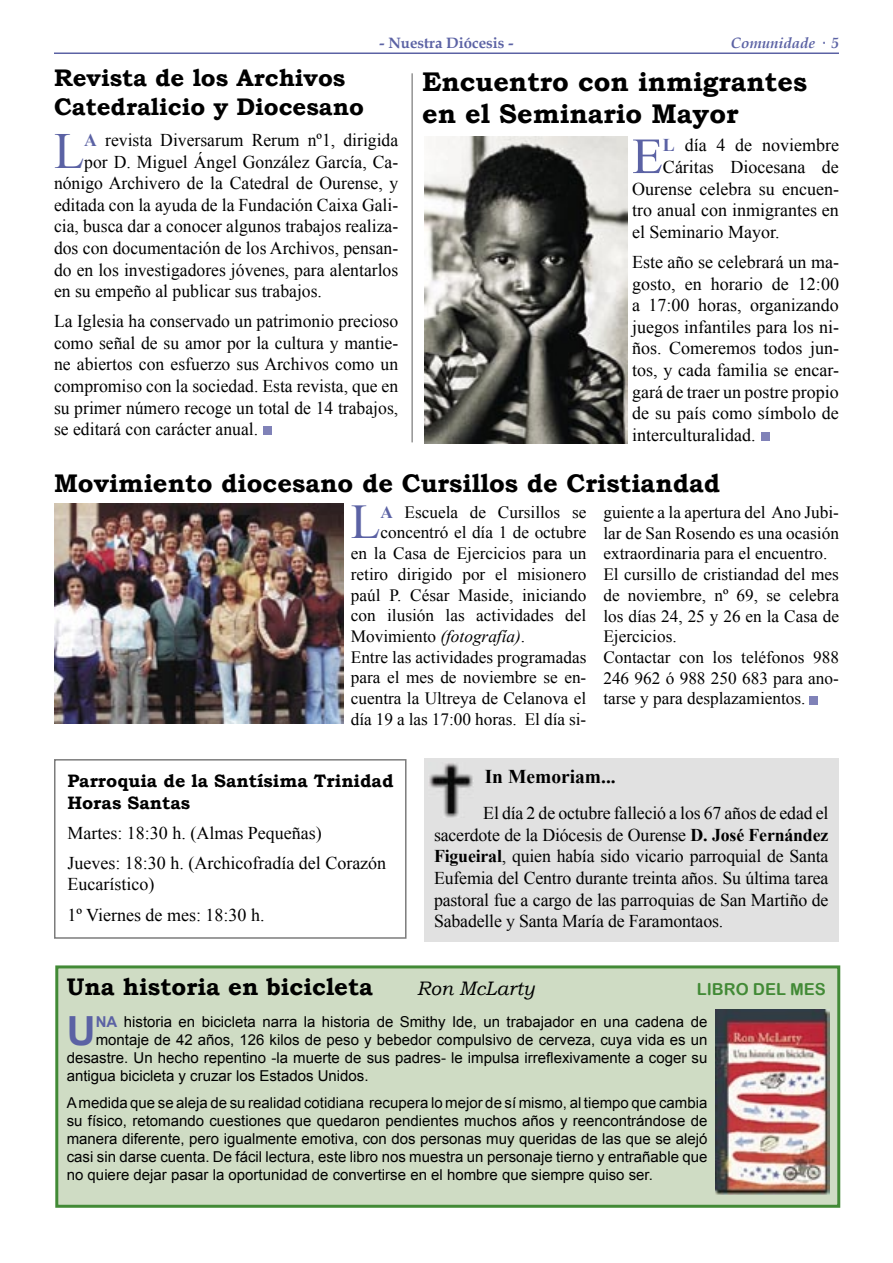
<style>
.page{position:relative;width:893px;height:1263px;background:#fff}
.page>*{position:absolute;margin:0;border:0;box-sizing:border-box;transform-origin:0 0}
.t1{font:50.55px "Times New Roman";color:#5b62a4}
.t2{font:48.45px "Times New Roman";color:#5b62a4}
.t3{font:700 40.2px "Arial";color:#5b62a4}
.t4{font:700 27px/32.4px "Bookman Old Style";color:#000}
.t5{font:700 25.5px "Bookman Old Style";color:#000}
.t6{font:700 24px/28.8px "Bookman Old Style";color:#000}
.t7{font:700 19.5px "Times New Roman";color:#000}
.t8{font:italic 19.5px "Bookman Old Style";color:#000}
.t9{font:18px/21.6px "Times New Roman";color:#000;text-align:justify}
.t10{font:700 18px/21.6px "Bookman Old Style";color:#000}
.t11{font:17.25px/20.7px "Times New Roman";color:#000;text-align:justify}
.t12{font:italic 17.25px "Times New Roman";color:#000}
.t13{font:16.5px "Arial Rounded MT Bold";color:#428a36}
.t14{font:15px/18px "Arial";color:#000;text-align:justify}
.t15{font:700 15px "Book Antiqua";color:#5b62a4}
.t16{font:italic 700 15px "Book Antiqua";color:#5b62a4}
.s1{font-weight:700;color:#5b62a4}
.s2{font-style:normal}
.s3{font-weight:700}
</style>
<div class="page">
<div style="left:57px;top:967px;width:782px;height:239px;background:#cfdcc4"></div>
<div style="left:55px;top:965px;width:785px;height:243px;border:3px solid #428a36"></div>
<div style="left:54px;top:759px;width:352px;height:180px;border:2px solid #7c7c7c"></div>
<div style="left:424px;top:758px;width:415px;height:183px;background:#e1e1e1"></div>
<hr style="left:54px;top:52px;width:785px;height:2px;background:#5b62a4">
<img style="left:716px;top:1009px;width:113px;height:186px">
<img style="left:424px;top:136px;width:203px;height:307px">
<img style="left:54px;top:503px;width:289px;height:220px">
<div style="left:264px;top:426px;width:8px;height:9px;background:#8082b8"></div>
<div style="left:761px;top:432px;width:9px;height:9px;background:#8082b8"></div>
<div style="left:809px;top:696px;width:9px;height:8px;background:#8082b8"></div>
<hr style="left:411px;top:73px;width:2px;height:369px;background:#939393">
<img style="left:429px;top:763px;width:44px;height:54px">
<p class="t6" style="left:54px;top:64px;width:312px">Revista de los Archivos<br>Catedralicio y Diocesano</p>
<p class="t15" style="left:380px;top:33px;width:135px">- Nuestra Diócesis -</p>
<p class="t16" style="left:731px;top:32px;width:110px">Comunidade · 5</p>
<p class="t4" style="left:422px;top:65px;width:387px">Encuentro con inmigrantes en el Seminario Mayor</p>
<p class="t1" style="left:54px;top:117px;width:32px">L</p>
<p class="t9" style="left:84px;top:129px;width:315px"><span class="s1">A</span> revista Diversarum Rerum nº1, dirigida</p>
<p class="t9" style="left:84px;top:150px;width:315px">por D. Miguel Ángel González García, Ca-</p>
<p class="t9" style="left:54px;top:172px;width:346px">nónigo Archivero de la Catedral de Ourense, y</p>
<p class="t9" style="left:54px;top:194px;width:346px">editada con la ayuda de la Fundación Caixa Gali-</p>
<p class="t9" style="left:54px;top:215px;width:346px">cia, busca dar a conocer algunos trabajos realiza-</p>
<p class="t9" style="left:54px;top:237px;width:346px">dos con documentación de los Archivos, pensan-</p>
<p class="t9" style="left:54px;top:258px;width:346px">do en los investigadores jóvenes, para alentarlos</p>
<p class="t9" style="left:54px;top:280px;width:269px">en su empeño al publicar sus trabajos.</p>
<p class="t9" style="left:54px;top:310px;width:346px">La Iglesia ha conservado un patrimonio precioso como señal de su amor por la cultura y mantie&shy;ne abiertos con esfuerzo sus Archivos como un compromiso con la sociedad. Esta revista, que en su primer número recoge un total de 14 trabajos, se editará con carácter anual.</p>
<p class="t1" style="left:632px;top:122px;width:32px">E</p>
<p class="t9" style="left:663px;top:134px;width:178px"><span class="s1">L</span> día 4 de noviembre</p>
<p class="t9" style="left:663px;top:156px;width:177px">Cáritas Diocesana de</p>
<p class="t9" style="left:632px;top:178px;width:208px">Ourense celebra su encuen-</p>
<p class="t9" style="left:632px;top:199px;width:208px">tro anual con inmigrantes en</p>
<p class="t9" style="left:632px;top:221px;width:149px">el Seminario Mayor.</p>
<p class="t9" style="left:632px;top:251px;width:208px">Este año se celebrará un ma&shy;gosto, en horario de 12:00 a 17:00 horas, organizando juegos infantiles para los ni&shy;ños. Comeremos todos jun&shy;tos, y cada familia se encar&shy;gará de traer un postre propio de su país como símbolo de interculturalidad.</p>
<p class="t5" style="left:54px;top:465px;width:668px">Movimiento diocesano de Cursillos de Cristiandad</p>
<p class="t2" style="left:351px;top:490px;width:31px">L</p>
<p class="t11" style="left:380px;top:501px;width:207px"><span class="s1">A</span> Escuela de Cursillos se</p>
<p class="t11" style="left:380px;top:522px;width:207px">concentró el día 1 de octubre</p>
<p class="t11" style="left:351px;top:543px;width:237px">en la Casa de Ejercicios para un</p>
<p class="t11" style="left:351px;top:563px;width:237px">retiro dirigido por el misionero</p>
<p class="t11" style="left:351px;top:584px;width:237px">paúl P. César Maside, iniciando</p>
<p class="t11" style="left:351px;top:605px;width:237px">con ilusión las actividades del</p>
<p class="t12" style="left:351px;top:624px;width:176px"><span class="s2">Movimiento</span> (fotografía)<span class="s2">.</span></p>
<p class="t11" style="left:351px;top:646px;width:237px">Entre las actividades programadas para el mes de noviembre se en&shy;cuentra la Ultreya de Celanova el día 19 a las 17:00 horas. El día si-</p>
<p class="t11" style="left:603px;top:502px;width:237px">guiente a la apertura del Ano Jubi&shy;lar de San Rosendo es una ocasión extraordinaria para el encuentro.</p>
<p class="t11" style="left:603px;top:564px;width:237px">El cursillo de cristiandad del mes de noviembre, nº 69, se celebra los días 24, 25 y 26 en la Casa de Ejercicios.</p>
<p class="t11" style="left:603px;top:647px;width:237px">Contactar con los teléfonos 988<br>246 962 ó 988 250 683 para ano&shy;tarse y para desplazamientos.</p>
<p class="t10" style="left:67px;top:770px;width:328px">Parroquia de la Santísima Trinidad<br>Horas Santas</p>
<p class="t9" style="left:67px;top:821px;width:256px">Martes: 18:30 h. (Almas Pequeñas)</p>
<p class="t9" style="left:67px;top:852px;width:320px">Jueves: 18:30 h. (Archicofradía del Corazón<br>Eucarístico)</p>
<p class="t9" style="left:67px;top:903px;width:199px">1º Viernes de mes: 18:30 h.</p>
<p class="t7" style="left:485px;top:763px;width:133px">In Memoriam...</p>
<p class="t9" style="left:434px;top:802px;width:396px;text-indent:49px">El día 2 de octubre falleció a los 67 años de edad el sacerdote de la Diócesis de Ourense <span class="s3">D. José Fernández Figueiral</span>, quien había sido vicario parroquial de Santa Eufemia del Centro durante treinta años. Su última tarea pastoral fue a cargo de las parroquias de San Martiño de Sabadelle y Santa María de Faramontaos.</p>
<p class="t6" style="left:67px;top:972px;width:308px">Una historia en bicicleta</p>
<p class="t8" style="left:417px;top:975px;width:119px">Ron McLarty</p>
<p class="t13" style="left:697px;top:980px;width:131px">LIBRO DEL MES</p>
<p class="t3" style="left:67px;top:1005px;width:30px">U</p>
<p class="t14" style="left:96px;top:1013px;width:613px"><span class="s1">NA</span> historia en bicicleta narra la historia de Smithy Ide, un trabajador en una cadena de</p>
<p class="t14" style="left:96px;top:1031px;width:613px">montaje de 42 años, 126 kilos de peso y bebedor compulsivo de cerveza, cuya vida es un</p>
<p class="t14" style="left:67px;top:1049px;width:642px">desastre. Un hecho repentino -la muerte de sus padres- le impulsa irreflexivamente a coger su</p>
<p class="t14" style="left:67px;top:1067px;width:303px">antigua bicicleta y cruzar los Estados Unidos.</p>
<p class="t14" style="left:67px;top:1094px;width:642px">A medida que se aleja de su realidad cotidiana recupera lo mejor de sí mismo, al tiempo que cambia su físico, retomando cuestiones que quedaron pendientes muchos años y reencontrándose de manera diferente, pero igualmente emotiva, con dos personas muy queridas de las que se alejó casi sin darse cuenta. De fácil lectura, este libro nos muestra un personaje tierno y entrañable que no quiere dejar pasar la oportunidad de convertirse en el hombre que siempre quiso ser.</p>
</div>
